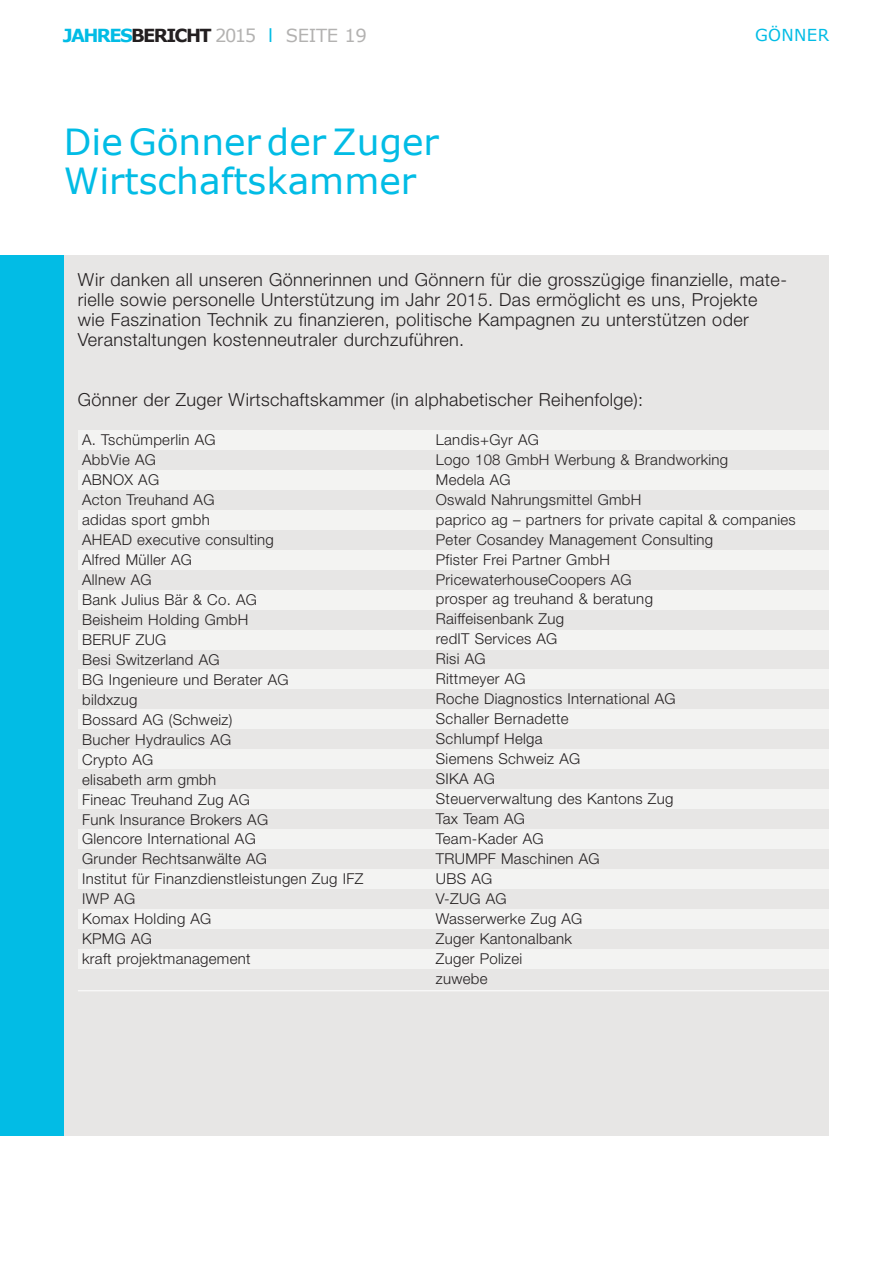
<style>
.page{position:relative;width:893px;height:1263px;background:#fff}
.page>*{position:absolute;margin:0;border:0;box-sizing:border-box;transform-origin:0 0}
.t1{font:36px/39px "Verdana";color:#02bce5}
.t2{font:300 18px/20px "Helvetica Neue LT Std";letter-spacing:.02em;color:#231f20}
.t3{font:18px "Verdana";letter-spacing:-.02em;color:#b3b2b1}
.t4{font:16.5px "Verdana";letter-spacing:.02em;color:#02bce5}
.t5{font:300 15px/20px "Helvetica Neue LT Std";letter-spacing:.02em;color:#231f20}
.s1{font-weight:700;color:#02bce5}
.s2{font-weight:700;color:#231f20}
.s3{color:#02bce5}
</style>
<div class="page">
<div style="left:64px;top:255px;width:765px;height:880px;background:#e7e6e5"></div>
<div style="left:0;top:255px;width:64px;height:880px;background:#02bce5"></div>
<div style="left:78px;top:430px;width:750px;height:20px;background:#f3f3f2"></div>
<div style="left:78px;top:470px;width:750px;height:20px;background:#f3f3f2"></div>
<div style="left:78px;top:510px;width:750px;height:20px;background:#f3f3f2"></div>
<div style="left:78px;top:550px;width:750px;height:20px;background:#f3f3f2"></div>
<div style="left:78px;top:590px;width:750px;height:20px;background:#f3f3f2"></div>
<div style="left:78px;top:630px;width:750px;height:19px;background:#f3f3f2"></div>
<div style="left:78px;top:669px;width:750px;height:20px;background:#f3f3f2"></div>
<div style="left:78px;top:709px;width:750px;height:20px;background:#f3f3f2"></div>
<div style="left:78px;top:749px;width:750px;height:20px;background:#f3f3f2"></div>
<div style="left:78px;top:789px;width:750px;height:20px;background:#f3f3f2"></div>
<div style="left:78px;top:829px;width:750px;height:20px;background:#f3f3f2"></div>
<div style="left:78px;top:869px;width:750px;height:20px;background:#f3f3f2"></div>
<div style="left:78px;top:909px;width:750px;height:20px;background:#f3f3f2"></div>
<div style="left:78px;top:949px;width:750px;height:20px;background:#f3f3f2"></div>
<hr style="left:78px;top:990px;width:751px;height:1px;background:#fff">
<p class="t3" style="left:63px;top:23px;width:306px"><span class="s1">JAHRES</span><span class="s2">BERICHT</span> 2015 <span class="s3">l</span> Seite 19</p>
<p class="t4" style="left:755px;top:23px;width:71px">Gönner</p>
<h1 class="t1" style="left:64px;top:122px;width:377px">Die Gönner der Zuger<br>Wirtschaftskammer</h1>
<p class="t2" style="left:78px;top:269px;width:711px">Wir danken all unseren Gönnerinnen und Gönnern für die grosszügige finanzielle, mate&shy;rielle sowie personelle Unterstützung im Jahr 2015. Das ermöglicht es uns, Projekte wie Faszination Technik zu finanzieren, politische Kampagnen zu unterstützen oder Veranstaltungen kostenneutraler durchzuführen.</p>
<p class="t2" style="left:78px;top:389px;width:567px">Gönner der Zuger Wirtschaftskammer (in alphabetischer Reihenfolge):</p>
<p class="t5" style="left:82px;top:430px;width:283px">A. Tschümperlin AG<br>AbbVie AG<br>ABNOX AG<br>Acton Treuhand AG<br>adidas sport gmbh<br>AHEAD executive consulting<br>Alfred Müller AG<br>Allnew AG<br>Bank Julius Bär &amp; Co. AG<br>Beisheim Holding GmbH<br>BERUF ZUG<br>Besi Switzerland AG<br>BG Ingenieure und Berater AG<br>bildxzug<br>Bossard AG (Schweiz)<br>Bucher Hydraulics AG<br>Crypto AG<br>elisabeth arm gmbh<br>Fineac Treuhand Zug AG<br>Funk Insurance Brokers AG<br>Glencore International AG<br>Grunder Rechtsanwälte AG<br>Institut für Finanzdienstleistungen Zug IFZ<br>IWP AG<br>Komax Holding AG<br>KPMG AG<br>kraft projektmanagement</p>
<p class="t5" style="left:436px;top:429px;width:361px">Landis+Gyr AG<br>Logo 108 GmbH Werbung &amp; Brandworking<br>Medela AG<br>Oswald Nahrungsmittel GmbH<br>paprico ag – partners for private capital &amp; companies<br>Peter Cosandey Management Consulting<br>Pfister Frei Partner GmbH<br>PricewaterhouseCoopers AG<br>prosper ag treuhand &amp; beratung<br>Raiffeisenbank Zug<br>redIT Services AG<br>Risi AG<br>Rittmeyer AG<br>Roche Diagnostics International AG<br>Schaller Bernadette<br>Schlumpf Helga<br>Siemens Schweiz AG<br>SIKA AG<br>Steuerverwaltung des Kantons Zug<br>Tax Team AG<br>Team-Kader AG<br>TRUMPF Maschinen AG<br>UBS AG<br>V-ZUG AG<br>Wasserwerke Zug AG<br>Zuger Kantonalbank<br>Zuger Polizei<br>zuwebe</p>
</div>
